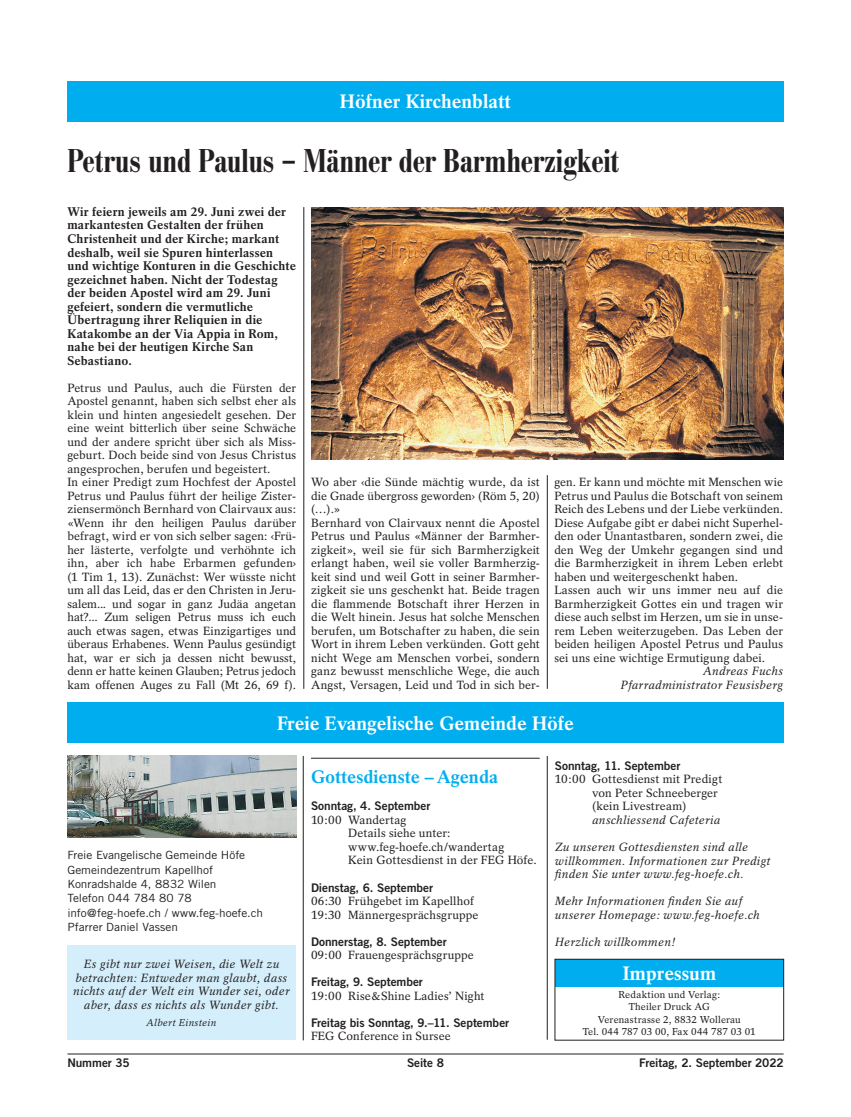
<style>
.page{position:relative;width:851px;height:1117px;background:#fff}
.page>*{position:absolute;margin:0;border:0;box-sizing:border-box;transform-origin:0 0}
.t1{font:500 condensed 32.5px "Bodoni BE";color:#231f20}
.t2{font:700 19.38px "Rotation";color:#fff}
.t3{font:700 18.12px "Rotation";color:#00aeef}
.t4{font:700 12.5px/13.5px "Rotation";letter-spacing:.015em;color:#231f20}
.t5{font:11.88px/13.5px "Rotation";letter-spacing:.005em;color:#231f20}
.t6{font:italic 11.88px/13.5px "Rotation";letter-spacing:.02em;color:#231f20}
.t7{font:11.88px "Trade Gothic Bold Two";letter-spacing:-.005em;color:#231f20}
.t8{font:11.25px/14.2px "Trade Gothic";letter-spacing:-.005em;color:#231f20;scale:1.05 1}
.t9{font:10px/12.5px "Rotation";letter-spacing:.015em;color:#231f20;text-align:center}
.t10{font:italic 10px "Rotation";letter-spacing:.03em;color:#231f20}
</style>
<div class="page">
<hr style="left:67px;top:1053px;width:716px;height:1px;background:#231f20">
<div style="left:67px;top:81px;width:716px;height:40px;background:#00aeef"></div>
<div style="left:555px;top:958px;width:228px;height:28px;background:#00aeef"></div>
<div style="left:554px;top:958px;width:229px;height:82px;border:1px solid #231f20"></div>
<hr style="left:303px;top:755px;width:1px;height:285px;background:#231f20">
<hr style="left:547px;top:755px;width:1px;height:284px;background:#231f20">
<img style="left:68px;top:755px;width:228px;height:81px">
<div style="left:67px;top:945px;width:228px;height:94px;background:#d4effb"></div>
<hr style="left:311px;top:757px;width:228px;height:1px;background:#231f20">
<div style="left:67px;top:702px;width:716px;height:40px;background:#00aeef"></div>
<hr style="left:303px;top:207px;width:1px;height:481px;background:#231f20">
<hr style="left:547px;top:475px;width:1px;height:213px;background:#231f20">
<img style="left:311px;top:207px;width:472px;height:252px">
<h2 class="t2" style="left:340px;top:90px;width:172px">Höfner Kirchenblatt</h2>
<h1 class="t1" style="left:67px;top:143px;width:553px">Petrus und Paulus – Männer der Barmherzigkeit</h1>
<p class="t4" style="left:67px;top:205px;width:230px">Wir feiern jeweils am 29. Juni zwei der markantesten Gestalten der frühen Christenheit und der Kirche; markant deshalb, weil sie Spuren hinterlassen und wichtige Konturen in die Geschichte gezeichnet haben. Nicht der Todestag der beiden Apostel wird am 29. Juni gefeiert, sondern die vermutliche Übertragung ihrer Reliquien in die Katakombe an der Via Appia in Rom, nahe bei der heutigen Kirche San Sebastiano.</p>
<p class="t5" style="left:67px;top:381px;width:230px">Petrus und Paulus, auch die Fürsten der Apostel genannt, haben sich selbst eher als klein und hinten angesiedelt gesehen. Der eine weint bitterlich über seine Schwäche und der andere spricht über sich als Miss&shy;geburt. Doch beide sind von Jesus Christus angesprochen, berufen und begeistert.<br>In einer Predigt zum Hochfest der Apostel Petrus und Paulus führt der heilige Zister&shy;ziensermönch Bernhard von Clairvaux aus: «Wenn ihr den heiligen Paulus darüber befragt, wird er von sich selber sagen: ‹Frü&shy;her lästerte, verfolgte und verhöhnte ich ihn, aber ich habe Erbarmen gefunden› (1 Tim 1, 13). Zunächst: Wer wüsste nicht um all das Leid, das er den Christen in Jeru&shy;salem... und sogar in ganz Judäa angetan hat?... Zum seligen Petrus muss ich euch auch etwas sagen, etwas Einzigartiges und überaus Erhabenes. Wenn Paulus gesündigt hat, war er sich ja dessen nicht bewusst, denn er hatte keinen Glauben; Petrus jedoch kam offenen Auges zu Fall (Mt 26, 69 f).</p>
<p class="t5" style="left:311px;top:475px;width:230px">Wo aber ‹die Sünde mächtig wurde, da ist die Gnade übergross geworden› (Röm 5, 20) (…).»<br>Bernhard von Clairvaux nennt die Apostel Petrus und Paulus «Männer der Barmher&shy;zigkeit», weil sie für sich Barmherzigkeit erlangt haben, weil sie voller Barmherzig&shy;keit sind und weil Gott in seiner Barmher&shy;zigkeit sie uns geschenkt hat. Beide tragen die flammende Botschaft ihrer Herzen in die Welt hinein. Jesus hat solche Menschen berufen, um Botschafter zu haben, die sein Wort in ihrem Leben verkünden. Gott geht nicht Wege am Menschen vorbei, sondern ganz bewusst menschliche Wege, die auch Angst, Versagen, Leid und Tod in sich ber-</p>
<p class="t5" style="left:554px;top:475px;width:230px">gen. Er kann und möchte mit Menschen wie Petrus und Paulus die Botschaft von seinem Reich des Lebens und der Liebe verkünden.<br>Diese Aufgabe gibt er dabei nicht Superhel&shy;den oder Unantastbaren, sondern zwei, die den Weg der Umkehr gegangen sind und die Barmherzigkeit in ihrem Leben erlebt haben und weitergeschenkt haben.<br>Lassen auch wir uns immer neu auf die Barmherzigkeit Gottes ein und tragen wir diese auch selbst im Herzen, um sie in unse&shy;rem Leben weiterzugeben. Das Leben der beiden heiligen Apostel Petrus und Paulus sei uns eine wichtige Ermutigung dabei.</p>
<p class="t6" style="left:620px;top:664px;width:164px;text-align:right">Andreas Fuchs<br>Pfarradministrator Feusisberg</p>
<h2 class="t2" style="left:277px;top:711px;width:298px">Freie Evangelische Gemeinde Höfe</h2>
<p class="t8" style="left:67px;top:847px;width:188px">Freie Evangelische Gemeinde Höfe<br>Gemeindezentrum Kapellhof<br>Konradshalde 4, 8832 Wilen<br>Telefon 044 784 80 78 info@feg-hoefe.ch / www.feg-hoefe.ch<br>Pfarrer Daniel Vassen</p>
<p class="t6" style="left:73px;top:957px;width:218px;text-align:center">Es gibt nur zwei Weisen, die Welt zu betrachten: Entweder man glaubt, dass nichts auf der Welt ein Wunder sei, oder aber, dass es nichts als Wunder gibt.</p>
<p class="t10" style="left:147px;top:1016px;width:71px">Albert Einstein</p>
<h3 class="t3" style="left:311px;top:766px;width:189px">Gottesdienste – Agenda</h3>
<p class="t7" style="left:311px;top:798px;width:121px">Sonntag, 4. September</p>
<p class="t5" style="left:348px;top:813px;width:190px;text-indent:-37px">10:00 Wandertag<br>Details siehe unter: www.feg-hoefe.ch/wandertag<br>Kein Gottesdienst in der FEG Höfe.</p>
<p class="t7" style="left:311px;top:879px;width:123px">Dienstag, 6. September</p>
<p class="t5" style="left:311px;top:894px;width:169px">06:30 Frühgebet im Kapellhof<br>19:30 Männergesprächsgruppe</p>
<p class="t7" style="left:311px;top:933px;width:137px">Donnerstag, 8. September</p>
<p class="t5" style="left:311px;top:948px;width:164px">09:00 Frauengesprächsgruppe</p>
<p class="t7" style="left:311px;top:974px;width:113px">Freitag, 9. September</p>
<p class="t5" style="left:311px;top:988px;width:175px">19:00 Rise&amp;Shine Ladies’ Night</p>
<p class="t7" style="left:311px;top:1014px;width:200px">Freitag bis Sonntag, 9.–11. September</p>
<p class="t5" style="left:311px;top:1029px;width:141px">FEG Conference in Sursee</p>
<p class="t7" style="left:555px;top:758px;width:127px">Sonntag, 11. September</p>
<p class="t5" style="left:592px;top:772px;width:132px;text-indent:-37px">10:00 Gottesdienst mit Predigt von Peter Schneeberger (kein Livestream)</p>
<p class="t6" style="left:592px;top:813px;width:130px">anschliessend Cafeteria</p>
<p class="t6" style="left:555px;top:840px;width:217px">Zu unseren Gottesdiensten sind alle willkommen. Informationen zur Predigt finden Sie unter www.feg-hoefe.ch.</p>
<p class="t6" style="left:555px;top:894px;width:206px">Mehr Informationen finden Sie auf unserer Homepage: www.feg-hoefe.ch</p>
<p class="t6" style="left:555px;top:934px;width:122px">Herzlich willkommen!</p>
<h2 class="t2" style="left:622px;top:961px;width:95px">Impressum</h2>
<p class="t9" style="left:582px;top:987px;width:174px">Redaktion und Verlag:<br>Theiler Druck AG<br>Verenastrasse 2, 8832 Wollerau<br>Tel. 044 787 03 00, Fax 044 787 03 01</p>
<p class="t7" style="left:67px;top:1055px;width:64px">Nummer 35</p>
<p class="t7" style="left:407px;top:1055px;width:38px">Seite 8</p>
<p class="t7" style="left:639px;top:1055px;width:146px">Freitag, 2. September 2022</p>
</div>
